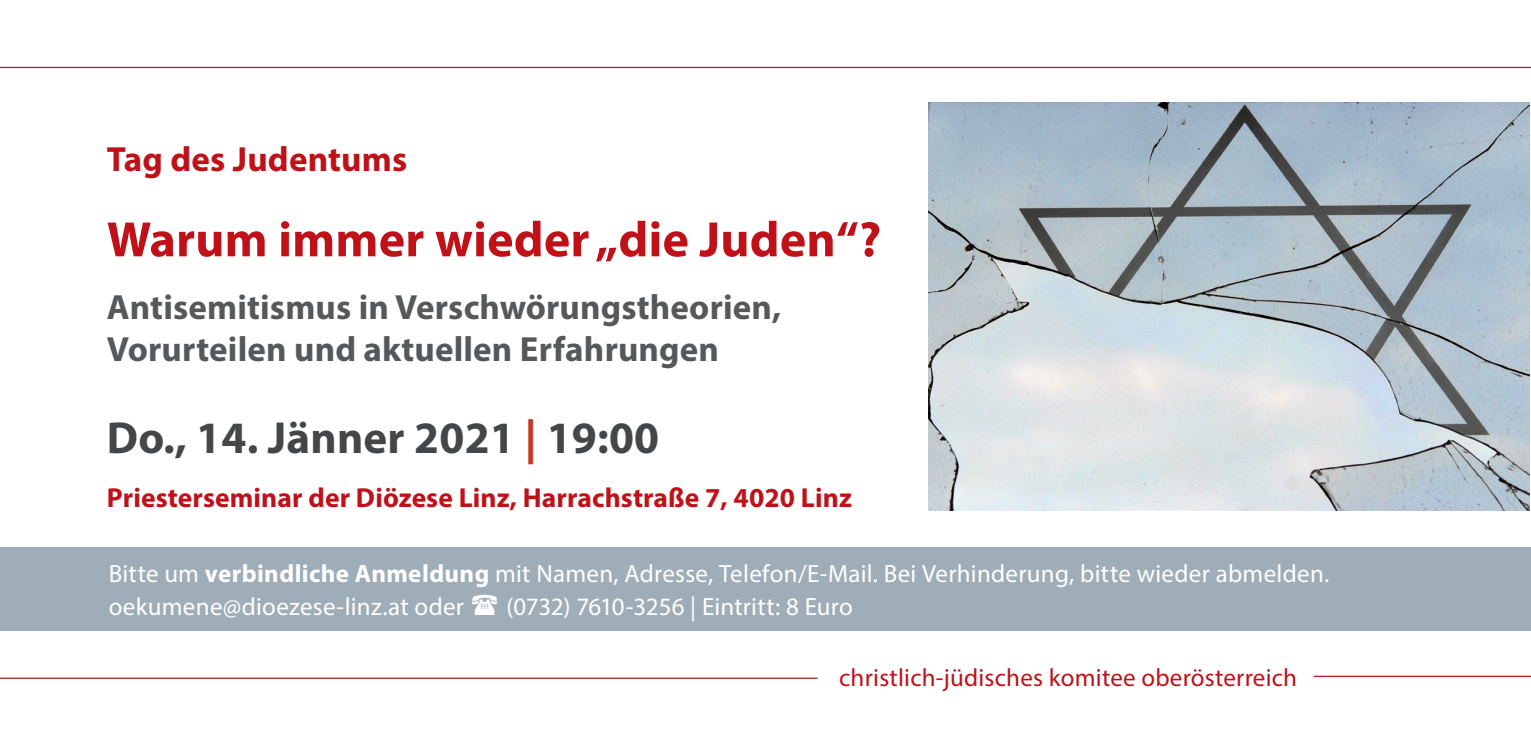
<style>
.page{position:relative;width:1531px;height:745px;background:#fff}
.page>*{position:absolute;margin:0;border:0;box-sizing:border-box;transform-origin:0 0}
.t1{font:700 50px "Myriad Pro";letter-spacing:.005em;color:#c01119}
.t2{font:700 45px "Myriad Pro";letter-spacing:.005em;color:#454647}
.t3{font:700 35px "Myriad Pro";letter-spacing:.005em;color:#57585a}
.t4{font:700 35px "Myriad Pro";letter-spacing:.005em;color:#c01119}
.t5{font:700 27.5px "Myriad Pro";letter-spacing:.005em;color:#c01119}
.t6{font:25px "Myriad Pro";letter-spacing:.01em;color:#fff}
.t7{font:25px "Myriad Pro";letter-spacing:.01em;color:#c01119}
.s1{color:#c73927}
.s2{font-weight:700}
</style>
<div class="page">
<hr style="left:1313px;top:675px;width:218px;height:1px;background:#c01119">
<hr style="left:0;top:677px;width:817px;height:1px;background:#c01119">
<img style="left:928px;top:103px;width:601px;height:407px">
<hr style="left:0;top:67px;width:1531px;height:1px;background:#c01119">
<div style="left:0;top:547px;width:1531px;height:84px;background:#9fadb8"></div>
<p class="t4" style="left:107px;top:136px;width:302px">Tag des Judentums</p>
<p class="t1" style="left:107px;top:207px;width:776px">Warum immer wieder „die Juden“?</p>
<p class="t3" style="left:107px;top:284px;width:676px">Antisemitismus in Verschwörungstheorien,</p>
<p class="t3" style="left:107px;top:326px;width:614px">Vorurteilen und aktuellen Erfahrungen</p>
<p class="t2" style="left:107px;top:408px;width:554px">Do., 14. Jänner 2021 <span class="s1">|</span> 19:00</p>
<p class="t5" style="left:107px;top:479px;width:746px">Priesterseminar der Diözese Linz, Harrachstraße 7, 4020 Linz</p>
<p class="t6" style="left:109px;top:558px;width:1222px">Bitte um <span class="s2">verbindliche Anmeldung</span> mit Namen, Adresse, Telefon/E-Mail. Bei Verhinderung, bitte wieder abmelden.</p>
<p class="t6" style="left:109px;top:590px;width:357px">oekumene@dioezese-linz.at oder</p>
<p class="t6" style="left:506px;top:590px;width:348px">(0732) 7610-3256 | Eintritt: 8 Euro</p>
<p class="t7" style="left:839px;top:661px;width:459px">christlich-jüdisches komitee oberösterreich</p>
</div>
